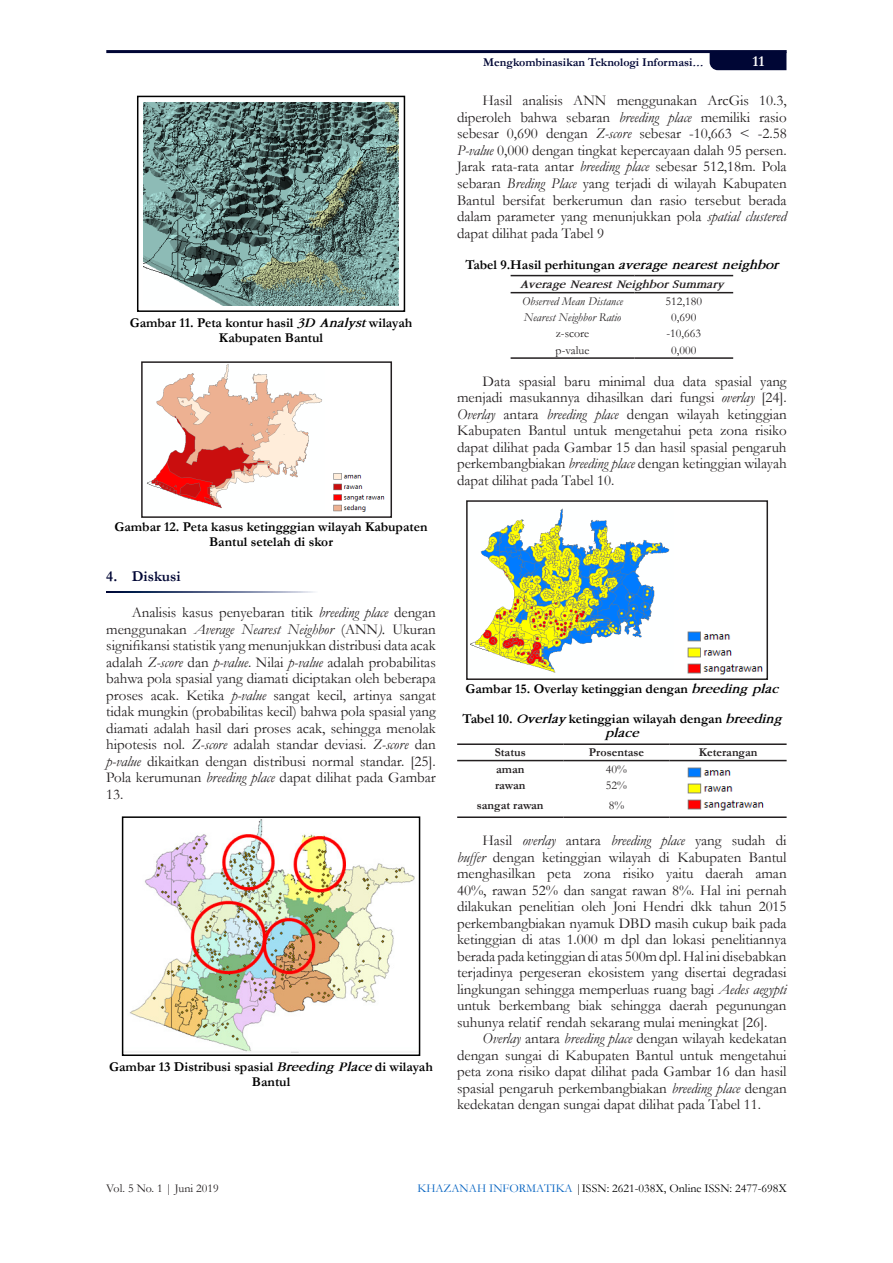
<style>
.page{position:relative;width:893px;height:1263px;background:#fff}
.page>*{position:absolute;margin:0;border:0;box-sizing:border-box;transform-origin:0 0}
.para_isi{font:15px/16.5px "Garamond";letter-spacing:-.005em;color:#231f20;text-align:justify}
.header_2{font:700 15px "Garamond";color:#000635}
.t1{font:700 15px "Garamond";color:#fff}
.tb_gb{font:700 13.5px/14.9px "Garamond";color:#000;text-align:center}
.t2{font:12px "Garamond";color:#231f20}
.t3{font:12px "Garamond";color:#000}
.t4{font:700 12px "Garamond";color:#231f20}
.t5{font:italic 12px "Garamond";color:#231f20}
.t6{font:700 12px "Garamond";color:#000635}
.t7{font:italic 700 12px "Garamond";color:#231f20}
.s1{font-style:italic}
.s2{color:#0563c1}
</style>
<div class="page">
<hr style="left:106px;top:50px;width:681px;height:3px;background:#000635">
<svg style="left:710px;top:53px;width:76px;height:17px"></svg>
<img style="left:144px;top:103px;width:254px;height:202px">
<div style="left:137px;top:96px;width:268px;height:216px;border:2px solid #000"></div>
<img style="left:146px;top:364px;width:176px;height:144px">
<img style="left:333px;top:473px;width:52px;height:39px">
<img style="left:106px;top:591px;width:208px;height:2px">
<img style="left:125px;top:819px;width:292px;height:234px">
<div style="left:122px;top:816px;width:298px;height:240px;border:2px solid #000"></div>
<svg style="left:511px;top:293px;width:222px;height:1px"></svg>
<hr style="left:511px;top:275px;width:123px;height:1px;background:#231f20">
<hr style="left:634px;top:275px;width:99px;height:1px;background:#231f20">
<hr style="left:511px;top:292px;width:123px;height:1px;background:#231f20">
<hr style="left:634px;top:292px;width:99px;height:1px;background:#231f20">
<hr style="left:511px;top:357px;width:123px;height:2px;background:#231f20">
<hr style="left:634px;top:357px;width:99px;height:2px;background:#231f20">
<img style="left:470px;top:508px;width:200px;height:165px">
<img style="left:687px;top:628px;width:82px;height:48px">
<hr style="left:457px;top:743px;width:106px;height:2px;background:#231f20">
<hr style="left:563px;top:743px;width:107px;height:2px;background:#231f20">
<hr style="left:670px;top:743px;width:117px;height:2px;background:#231f20">
<hr style="left:457px;top:760px;width:106px;height:1px;background:#231f20">
<hr style="left:563px;top:760px;width:107px;height:1px;background:#231f20">
<hr style="left:670px;top:760px;width:117px;height:1px;background:#231f20">
<hr style="left:670px;top:816px;width:117px;height:2px;background:#231f20">
<hr style="left:457px;top:816px;width:106px;height:2px;background:#231f20">
<hr style="left:563px;top:816px;width:107px;height:2px;background:#231f20">
<img style="left:687px;top:767px;width:77px;height:44px">
<div style="left:141px;top:361px;width:251px;height:157px;border:2px solid #231f20"></div>
<div style="left:466px;top:500px;width:302px;height:180px;border:2px solid #231f20"></div>
<p class="tb_gb" style="left:130px;top:315px;width:284px">Gambar 11. Peta kontur hasil <span class="s1">3D Analyst</span> wilayah<br>Kabupaten Bantul</p>
<p class="tb_gb" style="left:115px;top:520px;width:314px">Gambar 12. Peta kasus ketingggian wilayah Kabupaten<br>Bantul setelah di skor</p>
<p class="header_2" style="left:106px;top:566px;width:76px">4. Diskusi</p>
<p class="para_isi" style="left:106px;top:604px;width:331px;text-indent:26px">Analisis kasus penyebaran titik <span class="s1">breeding place</span> dengan menggunakan <span class="s1">Average Nearest Neighbor</span> (ANN<span class="s1">).</span> Ukuran signifikansi statistik yang menunjukkan distribusi data acak adalah <span class="s1">Z-score</span> dan <span class="s1">p-value</span>. Nilai <span class="s1">p-value</span> adalah probabilitas bahwa pola spasial yang diamati diciptakan oleh beberapa proses acak. Ketika <span class="s1">p-value</span> sangat kecil, artinya sangat tidak mungkin (probabilitas kecil) bahwa pola spasial yang diamati adalah hasil dari proses acak, sehingga menolak hipotesis nol. <span class="s1">Z-score</span> adalah standar deviasi. <span class="s1">Z-score</span> dan <span class="s1">p-value</span> dikaitkan dengan distribusi normal standar. [25].<br>Pola kerumunan <span class="s1">breeding place</span> dapat dilihat pada Gambar 13.</p>
<p class="tb_gb" style="left:109px;top:1059px;width:325px">Gambar 13 Distribusi spasial <span class="s1">Breeding Place</span> di wilayah<br>Bantul</p>
<p class="t6" style="left:483px;top:54px;width:222px">Mengkombinasikan Teknologi Informasi<span class="s1">...</span></p>
<p class="t1" style="left:753px;top:51px;width:13px">11</p>
<p class="para_isi" style="left:457px;top:92px;width:331px;text-indent:26px">Hasil analisis ANN menggunakan ArcGis 10.3, diperoleh bahwa sebaran <span class="s1">breeding place</span> memiliki rasio sebesar 0,690 dengan <span class="s1">Z-score</span> sebesar -10,663 &lt; -2.58<br><span class="s1">P-value</span> 0,000 dengan tingkat kepercayaan dalah 95 persen.<br>Jarak rata-rata antar <span class="s1">breeding place</span> sebesar 512,18m. Pola sebaran <span class="s1">Breding Place</span> yang terjadi di wilayah Kabupaten Bantul bersifat berkerumun dan rasio tersebut berada dalam parameter yang menunjukkan pola <span class="s1">spatial clustered </span>dapat dilihat pada Tabel 9</p>
<p class="tb_gb" style="left:465px;top:257px;width:314px">Tabel 9.Hasil perhitungan <span class="s1">average nearest neighbor</span></p>
<p class="t7" style="left:520px;top:278px;width:205px">Average Nearest Neighbor Summary</p>
<p class="t5" style="left:522px;top:293px;width:102px">Observed Mean Distance</p>
<p class="t2" style="left:666px;top:293px;width:38px">512,180</p>
<p class="t5" style="left:524px;top:309px;width:99px">Nearest Neighbor Ratio</p>
<p class="t2" style="left:671px;top:309px;width:27px">0,690</p>
<p class="t2" style="left:556px;top:326px;width:35px">z-score</p>
<p class="t2" style="left:666px;top:326px;width:36px">-10,663</p>
<p class="t2" style="left:556px;top:342px;width:35px">p-value</p>
<p class="t2" style="left:671px;top:342px;width:27px">0,000</p>
<p class="para_isi" style="left:457px;top:372px;width:331px;text-indent:26px">Data spasial baru minimal dua data spasial yang menjadi masukannya dihasilkan dari fungsi <span class="s1">overlay</span> [24].<br><span class="s1">Overlay</span> antara <span class="s1">breeding place</span> dengan wilayah ketinggian Kabupaten Bantul untuk mengetahui peta zona risiko dapat dilihat pada Gambar 15 dan hasil spasial pengaruh perkembangbiakan <span class="s1">breeding place</span> dengan ketinggian wilayah dapat dilihat pada Tabel 10.</p>
<p class="tb_gb" style="left:466px;top:681px;width:314px">Gambar 15. Overlay ketinggian dengan <span class="s1">breeding plac</span></p>
<p class="tb_gb" style="left:462px;top:711px;width:320px">Tabel 10. <span class="s1">Overlay</span> ketinggian wilayah dengan <span class="s1">breeding place</span></p>
<p class="t4" style="left:495px;top:744px;width:33px">Status</p>
<p class="t4" style="left:589px;top:744px;width:57px">Prosentase</p>
<p class="t4" style="left:699px;top:744px;width:60px">Keterangan</p>
<p class="t4" style="left:496px;top:761px;width:30px">aman</p>
<p class="t2" style="left:606px;top:761px;width:23px">40%</p>
<p class="t4" style="left:495px;top:777px;width:32px">rawan</p>
<p class="t2" style="left:606px;top:777px;width:23px">52%</p>
<p class="t4" style="left:477px;top:797px;width:68px">sangat rawan</p>
<p class="t2" style="left:609px;top:797px;width:17px">8%</p>
<p class="para_isi" style="left:457px;top:832px;width:331px;text-indent:26px">Hasil <span class="s1">overlay</span> antara <span class="s1">breeding place</span> yang sudah di <span class="s1">buffer</span> dengan ketinggian wilayah di Kabupaten Bantul menghasilkan peta zona risiko yaitu daerah aman 40%, rawan 52% dan sangat rawan 8%. Hal ini pernah dilakukan penelitian oleh Joni Hendri dkk tahun 2015 perkembangbiakan nyamuk DBD masih cukup baik pada ketinggian di atas 1.000 m dpl dan lokasi penelitiannya berada pada ketinggian di atas 500m dpl. Hal ini disebabkan terjadinya pergeseran ekosistem yang disertai degradasi lingkungan sehingga memperluas ruang bagi <span class="s1">Aedes aegypti </span>untuk berkembang biak sehingga daerah pegunungan suhunya relatif rendah sekarang mulai meningkat [26].</p>
<p class="para_isi" style="left:457px;top:1030px;width:331px;text-indent:26px"><span class="s1">Overlay</span> antara <span class="s1">breeding place</span> dengan wilayah kedekatan dengan sungai di Kabupaten Bantul untuk mengetahui peta zona risiko dapat dilihat pada Gambar 16 dan hasil spasial pengaruh perkembangbiakan <span class="s1">breeding place</span> dengan kedekatan dengan sungai dapat dilihat pada Tabel 11.</p>
<p class="t2" style="left:106px;top:1180px;width:114px">Vol. 5 No. 1 | Juni 2019</p>
<p class="t3" style="left:417px;top:1180px;width:371px"><span class="s2">KHAZANAH INFORMATIKA</span> |ISSN: 2621-038X, Online ISSN: 2477-698X</p>
</div>
